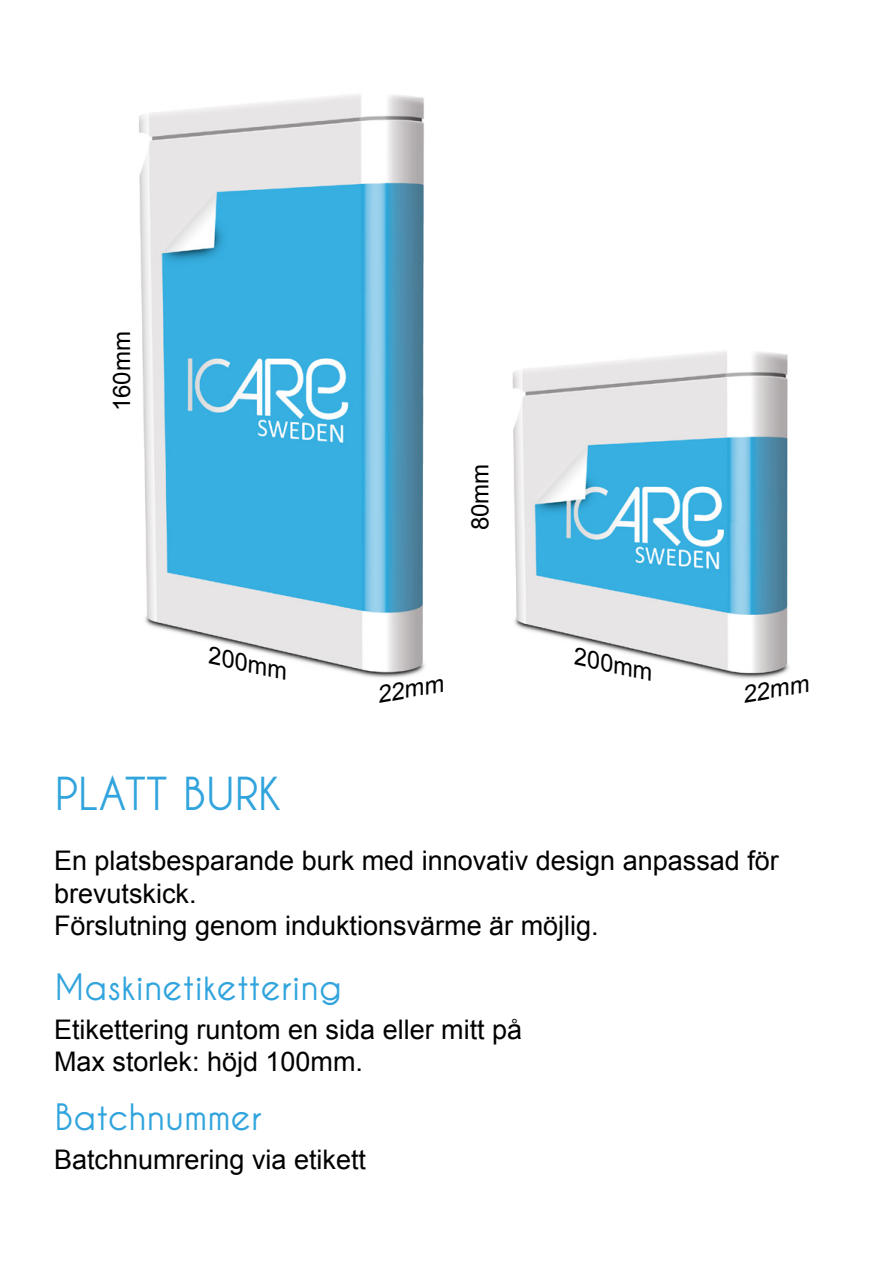
<style>
.page{position:relative;width:893px;height:1263px;background:#fff}
.page>*{position:absolute;margin:0;border:0;box-sizing:border-box;transform-origin:0 0}
.t1{font:700 45px "Caviar Dreams";color:#31a4dd}
.t2{font:700 36px "Caviar Dreams";color:#31a4dd}
.t3{font:27px/32.4px "Arial";color:#000}
.t4{font:italic 24px "Arial";color:#000}
.t5{font:24px "Arial";color:#000}
</style>
<div class="page">
<img style="left:139px;top:94px;width:286px;height:584px">
<img style="left:512px;top:351px;width:277px;height:328px">
<p class="t5" style="left:106px;top:411px;width:82px;rotate:-90deg">160mm</p>
<p class="t5" style="left:464px;top:530px;width:68px;rotate:-90deg">80mm</p>
<p class="t4" style="left:213px;top:640px;width:82px;rotate:12deg">200mm</p>
<p class="t4" style="left:579px;top:641px;width:82px;rotate:12deg">200mm</p>
<p class="t4" style="left:374px;top:679px;width:68px;rotate:-10deg">22mm</p>
<p class="t4" style="left:740px;top:679px;width:68px;rotate:-10deg">22mm</p>
<h1 class="t1" style="left:55px;top:769px;width:229px">PLATT BURK</h1>
<p class="t3" style="left:54px;top:845px;width:726px">En platsbesparande burk med innovativ design anpassad för brevutskick.<br>Förslutning genom induktionsvärme är möjlig.</p>
<h2 class="t2" style="left:55px;top:967px;width:289px">Maskinetikettering</h2>
<p class="t3" style="left:54px;top:1013px;width:470px">Etikettering runtom en sida eller mitt på<br>Max storlek: höjd 100mm.</p>
<h2 class="t2" style="left:55px;top:1097px;width:209px">Batchnummer</h2>
<p class="t3" style="left:54px;top:1143px;width:314px">Batchnumrering via etikett</p>
</div>
